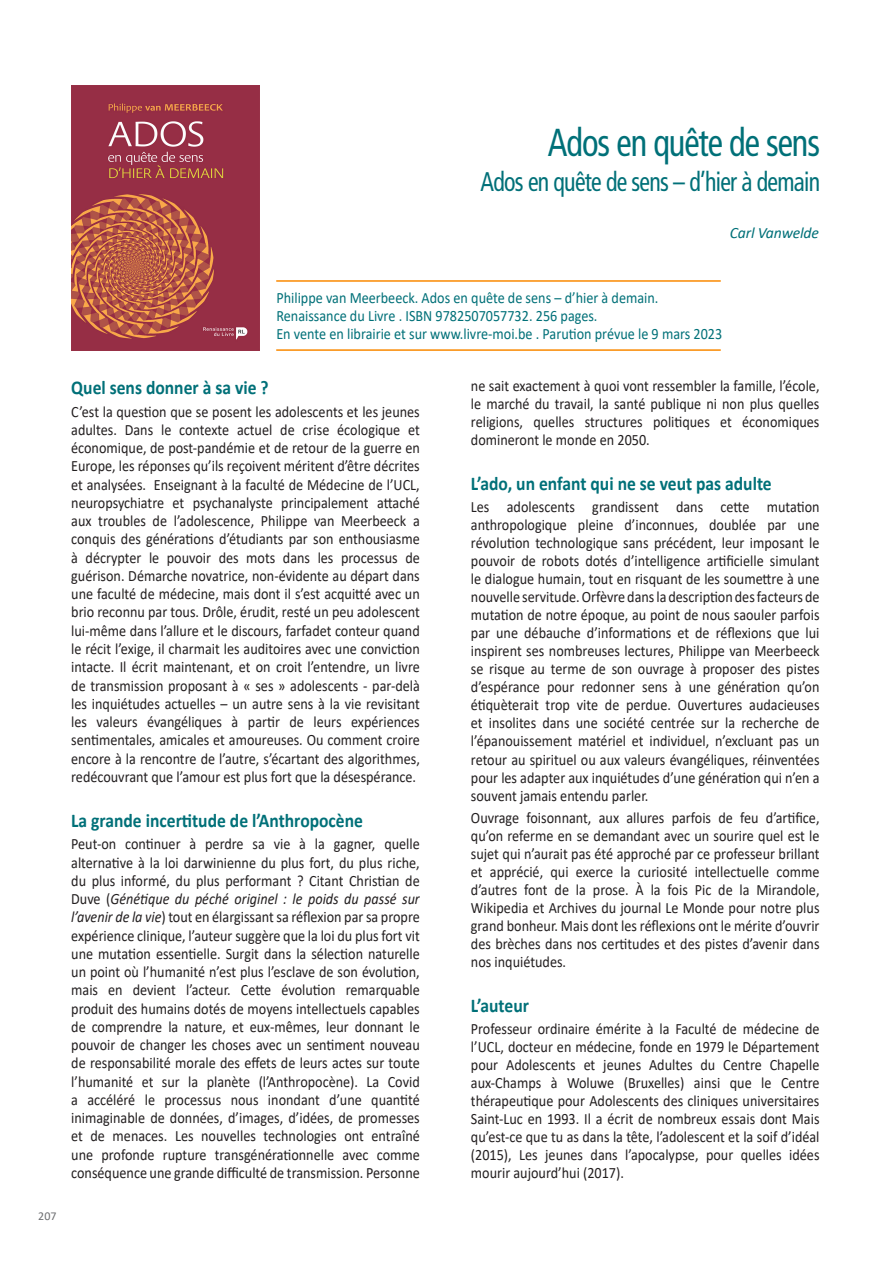
<style>
.page{position:relative;width:893px;height:1263px;background:#fff}
.page>*{position:absolute;margin:0;border:0;box-sizing:border-box;transform-origin:0 0}
.TITRE_de_l_ARTICLE{font:condensed 39px "Frutiger LT Std";letter-spacing:-.03em;color:#007078;scale:.88 1}
.TITRE_de_l_ARTICLE-2{font:condensed 27px "Frutiger LT Std";letter-spacing:-.03em;color:#007078;scale:.88 1}
.TEXTE_NORMAL{font:700 19.5px "Calibri";color:#007078;scale:.9 1}
.TEXTE_NORMAL-2{font:15.75px/18.3px "Calibri";color:#231f20;text-align:justify;scale:.9 1}
.TEXTE_NORMAL-3{font:15.75px/18px "Calibri";color:#007078;scale:.9 1}
.t1{font:italic 15.75px "Calibri";letter-spacing:-.01em;color:#007078}
.t2{font:12px "Calibri";color:#6c6d70}
.s1{font-style:italic}
</style>
<div class="page">
<img style="left:72px;top:85px;width:187px;height:266px">
<hr style="left:276px;top:280px;width:445px;height:2px;background:#fa8900">
<hr style="left:276px;top:349px;width:445px;height:2px;background:#fa8900">
<p class="TITRE_de_l_ARTICLE" style="left:548px;top:120px;width:311px">Ados en quête de sens</p>
<p class="TITRE_de_l_ARTICLE-2" style="left:481px;top:166px;width:387px">Ados en quête de sens – d’hier à demain</p>
<p class="t1" style="left:730px;top:222px;width:91px">Carl Vanwelde</p>
<p class="t2" style="left:38px;top:1208px;width:20px">207</p>
<p class="TEXTE_NORMAL-3" style="left:276px;top:288px;width:497px">Philippe van Meerbeeck. Ados en quête de sens – d’hier à demain.<br>Renaissance du Livre . ISBN 9782507057732. 256 pages.<br>En vente en librairie et sur www.livre-moi.be . Parution prévue le 9 mars 2023</p>
<p class="TEXTE_NORMAL" style="left:71px;top:374px;width:221px">Quel sens donner à sa vie ?</p>
<p class="TEXTE_NORMAL-2" style="left:71px;top:402px;width:389px">C’est la question que se posent les adolescents et les jeunes adultes. Dans le contexte actuel de crise écologique et économique, de post-pandémie et de retour de la guerre en Europe, les réponses qu’ils reçoivent méritent d’être décrites et analysées. Enseignant à la faculté de Médecine de l’UCL, neuropsychiatre et psychanalyste principalement attaché aux troubles de l’adolescence, Philippe van Meerbeeck a conquis des générations d’étudiants par son enthousiasme à décrypter le pouvoir des mots dans les processus de guérison. Démarche novatrice, non-évidente au départ dans une faculté de médecine, mais dont il s’est acquitté avec un brio reconnu par tous. Drôle, érudit, resté un peu adolescent lui-même dans l’allure et le discours, farfadet conteur quand le récit l’exige, il charmait les auditoires avec une conviction intacte. Il écrit maintenant, et on croit l’entendre, un livre de transmission proposant à « ses » adolescents - par-delà les inquiétudes actuelles – un autre sens à la vie revisitant les valeurs évangéliques à partir de leurs expériences sentimentales, amicales et amoureuses. Ou comment croire encore à la rencontre de l’autre, s’écartant des algorithmes, redécouvrant que l’amour est plus fort que la désespérance.</p>
<p class="TEXTE_NORMAL" style="left:71px;top:806px;width:326px">La grande incertitude de l’Anthropocène</p>
<p class="TEXTE_NORMAL-2" style="left:71px;top:834px;width:389px">Peut-on continuer à perdre sa vie à la gagner, quelle alternative à la loi darwinienne du plus fort, du plus riche, du plus informé, du plus performant ? Citant Christian de Duve (<span class="s1">Génétique du péché originel : le poids du passé sur l’avenir de la vie</span>) tout en élargissant sa réflexion par sa propre expérience clinique, l’auteur suggère que la loi du plus fort vit une mutation essentielle. Surgit dans la sélection naturelle un point où l’humanité n’est plus l’esclave de son évolution, mais en devient l’acteur. Cette évolution remarquable produit des humains dotés de moyens intellectuels capables de comprendre la nature, et eux-mêmes, leur donnant le pouvoir de changer les choses avec un sentiment nouveau de responsabilité morale des effets de leurs actes sur toute l’humanité et sur la planète (l’Anthropocène). La Covid a accéléré le processus nous inondant d’une quantité inimaginable de données, d’images, d’idées, de promesses et de menaces. Les nouvelles technologies ont entraîné une profonde rupture transgénérationnelle avec comme conséquence une grande difficulté de transmission. Personne</p>
<p class="TEXTE_NORMAL-2" style="left:471px;top:377px;width:389px">ne sait exactement à quoi vont ressembler la famille, l’école, le marché du travail, la santé publique ni non plus quelles religions, quelles structures politiques et économiques domineront le monde en 2050.</p>
<p class="TEXTE_NORMAL" style="left:471px;top:470px;width:336px">L’ado, un enfant qui ne se veut pas adulte</p>
<p class="TEXTE_NORMAL-2" style="left:471px;top:498px;width:389px">Les adolescents grandissent dans cette mutation anthropologique pleine d’inconnues, doublée par une révolution technologique sans précédent, leur imposant le pouvoir de robots dotés d’intelligence artificielle simulant le dialogue humain, tout en risquant de les soumettre à une nouvelle servitude. Orfèvre dans la description des facteurs de mutation de notre époque, au point de nous saouler parfois par une débauche d’informations et de réflexions que lui inspirent ses nombreuses lectures, Philippe van Meerbeeck se risque au terme de son ouvrage à proposer des pistes d’espérance pour redonner sens à une génération qu’on étiquèterait trop vite de perdue. Ouvertures audacieuses et insolites dans une société centrée sur la recherche de l’épanouissement matériel et individuel, n’excluant pas un retour au spirituel ou aux valeurs évangéliques, réinventées pour les adapter aux inquiétudes d’une génération qui n’en a souvent jamais entendu parler.</p>
<p class="TEXTE_NORMAL-2" style="left:471px;top:808px;width:389px">Ouvrage foisonnant, aux allures parfois de feu d’artifice, qu’on referme en se demandant avec un sourire quel est le sujet qui n’aurait pas été approché par ce professeur brillant et apprécié, qui exerce la curiosité intellectuelle comme d’autres font de la prose. À la fois Pic de la Mirandole, Wikipedia et Archives du journal Le Monde pour notre plus grand bonheur. Mais dont les réflexions ont le mérite d’ouvrir des brèches dans nos certitudes et des pistes d’avenir dans nos inquiétudes.</p>
<p class="TEXTE_NORMAL" style="left:471px;top:991px;width:66px">L’auteur</p>
<p class="TEXTE_NORMAL-2" style="left:471px;top:1019px;width:389px">Professeur ordinaire émérite à la Faculté de médecine de l’UCL, docteur en médecine, fonde en 1979 le Département pour Adolescents et jeunes Adultes du Centre Chapelle aux-Champs à Woluwe (Bruxelles) ainsi que le Centre thérapeutique pour Adolescents des cliniques universitaires Saint-Luc en 1993. Il a écrit de nombreux essais dont Mais qu’est-ce que tu as dans la tête, l’adolescent et la soif d’idéal (2015), Les jeunes dans l’apocalypse, pour quelles idées mourir aujourd’hui (2017).</p>
</div>
